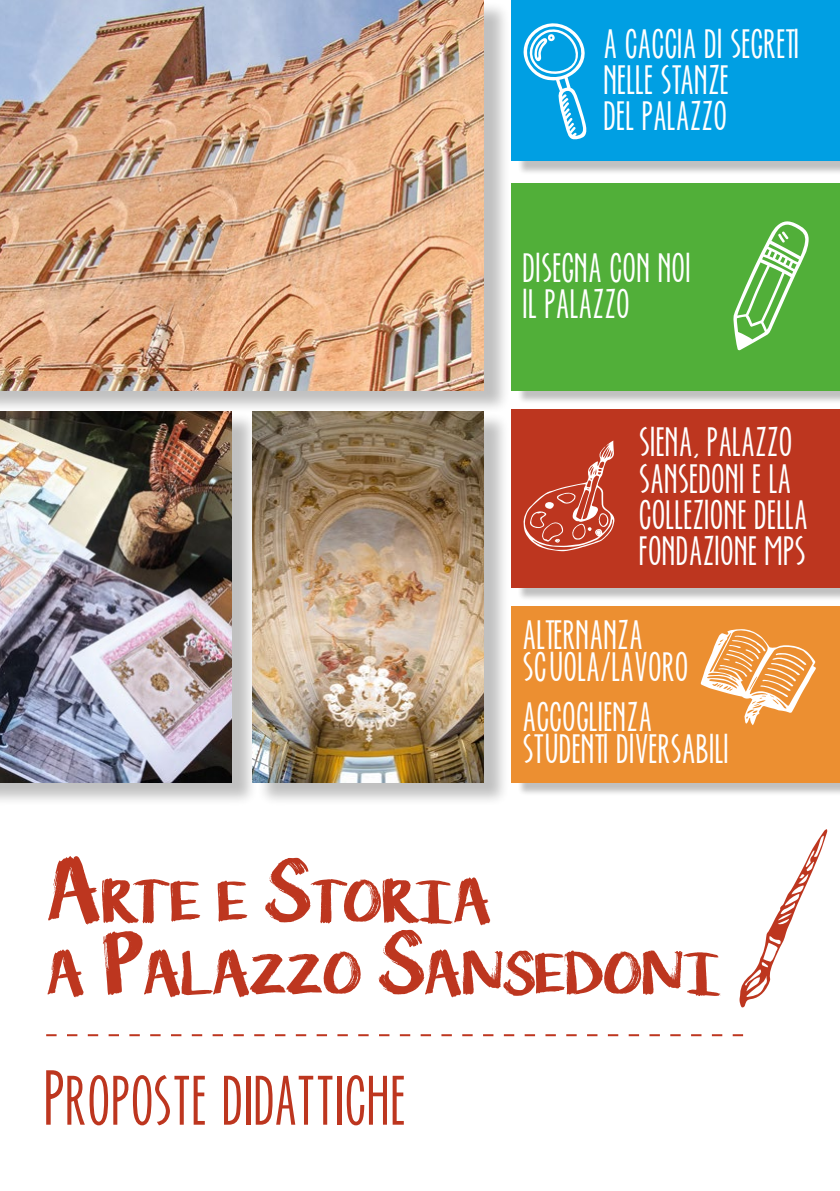
<style>
.page{position:relative;width:840px;height:1191px;background:#fff}
.page>*{position:absolute;margin:0;border:0;box-sizing:border-box;transform-origin:0 0}
.t1{font:68px "Ever After";color:#bd361f}
.t2{font:51.8px/72px "KG Lifeis Messy";letter-spacing:-.03em;color:#bd361f}
.t3{font:36px/36px "Ever After";letter-spacing:.005em;color:#fff}
.s1{font-size:74px}
</style>
<div class="page">
<div style="left:517px;top:413px;width:322px;height:189px;background:#000;opacity:.25"></div>
<div style="left:511px;top:409px;width:328px;height:178px;background:#bd361f"></div>
<div style="left:517px;top:610px;width:322px;height:187px;background:#000;opacity:.25"></div>
<div style="left:511px;top:606px;width:328px;height:176px;background:#ec8f31"></div>
<div style="left:0;top:1px;width:509px;height:413px;background:#000;opacity:.25"></div>
<img style="left:0;top:0;width:483px;height:390px">
<div style="left:517px;top:187px;width:322px;height:218px;background:#000;opacity:.25"></div>
<div style="left:511px;top:183px;width:328px;height:207px;background:#51af39"></div>
<div style="left:517px;top:0;width:322px;height:175px;background:#000;opacity:.25"></div>
<div style="left:511px;top:0;width:328px;height:161px;background:#009fe3"></div>
<svg style="left:523px;top:23px;width:64px;height:117px"></svg>
<svg style="left:733px;top:221px;width:75px;height:129px"></svg>
<svg style="left:523px;top:440px;width:91px;height:111px"></svg>
<svg style="left:700px;top:629px;width:116px;height:96px"></svg>
<svg style="left:46px;top:1034px;width:696px;height:2px"></svg>
<svg style="left:739px;top:829px;width:88px;height:179px"></svg>
<div style="left:0;top:412px;width:258px;height:394px;background:#000;opacity:.25"></div>
<img style="left:0;top:411px;width:231px;height:371px">
<div style="left:256px;top:412px;width:253px;height:394px;background:#000;opacity:.25"></div>
<img style="left:252px;top:411px;width:231px;height:371px">
<p class="t3" style="left:604px;top:27px;width:197px">A CACCIA DI SEGRETI<br>NELLE STANZE<br>DEL PALAZZO</p>
<p class="t3" style="left:523px;top:252px;width:170px">DISEGNA CON NOI<br>IL PALAZZO</p>
<p class="t3" style="left:639px;top:426px;width:170px">SIENA, PALAZZO<br>SANSEDONI E LA<br>COLLEZIONE DELLA<br>FONDAZIONE MPS</p>
<p class="t3" style="left:523px;top:620px;width:168px;line-height:32px">ALTERNANZA<br>SCUOLA/LAVORO</p>
<p class="t3" style="left:523px;top:702px;width:208px;line-height:32px">ACCOGLIENZA<br>STUDENTI DIVERSABILI</p>
<h2 class="t2" style="left:46px;top:866px;width:677px"><span class="s1">A</span>RTE E <span class="s1">S</span>TORIA<br>A <span class="s1">P</span>ALAZZO <span class="s1">S</span>ANSEDONI</h2>
<h1 class="t1" style="left:46px;top:1061px;width:363px">Proposte didattiche</h1>
</div>
